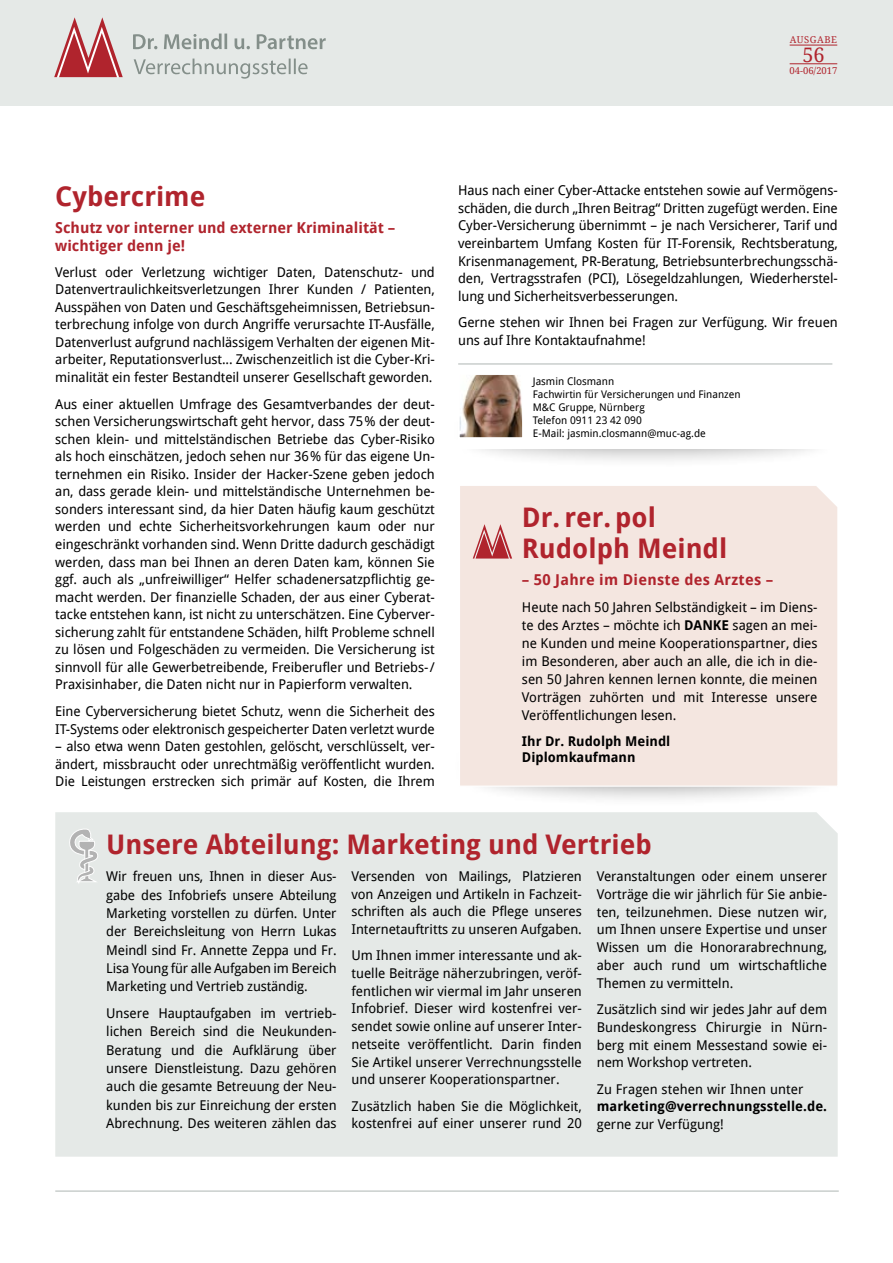
<style>
.page{position:relative;width:893px;height:1263px;background:#fff}
.page>*{position:absolute;margin:0;border:0;box-sizing:border-box;transform-origin:0 0}
.t1{font:700 27px/31.5px "Droid Sans";color:#b0242d}
.t2{font:19.95px "Droid Serif";color:#b0242d}
.t3{font:700 15px/18px "Droid Sans";color:#b0242d}
.t4{font:700 15px "Droid Sans";letter-spacing:.02em;color:#b0242d}
.t5{font:13.5px/17.5px "Droid Sans";letter-spacing:-.005em;color:#000;text-align:justify}
.t6{font:700 13.5px/16.5px "Droid Sans";color:#000}
.t7{font:10.5px/13.2px "Droid Sans";color:#000}
.t8{font:9.45px "Droid Serif";color:#b0242d}
.s1{font-weight:700}
</style>
<div class="page">
<div style="left:55px;top:812px;width:783px;height:345px;background:#e5e9e7"></div>
<svg style="left:68px;top:828px;width:32px;height:58px"></svg>
<div style="left:451px;top:392px;width:390px;height:77px;background:#000;opacity:.5"></div>
<div style="left:459px;top:389px;width:378px;height:60px;background:#fff"></div>
<hr style="left:458px;top:364px;width:374px;height:1px;background:#aeb6b3">
<img style="left:461px;top:376px;width:60px;height:60px">
<div style="left:459px;top:374px;width:64px;height:64px;border:1px solid #fff"></div>
<div style="left:452px;top:723px;width:392px;height:85px;background:#000;opacity:.5"></div>
<div style="left:458px;top:486px;width:381px;height:301px;background:#f4e6e0"></div>
<svg style="left:473px;top:524px;width:39px;height:34px"></svg>
<hr style="left:55px;top:1191px;width:784px;height:1px;background:#aeb6b3">
<div style="left:0;top:0;width:893px;height:105px;background:#e5e9e7"></div>
<svg style="left:54px;top:17px;width:69px;height:60px"></svg>
<svg style="left:133px;top:34px;width:193px;height:15px"></svg>
<svg style="left:134px;top:59px;width:174px;height:20px"></svg>
<hr style="left:790px;top:45px;width:47px;height:1px;background:#b0242d">
<hr style="left:790px;top:64px;width:47px;height:1px;background:#b0242d">
<p class="t8" style="left:790px;top:34px;width:28px">AUSGABE</p>
<h2 class="t2" style="left:802px;top:43px;width:24px">56</h2>
<p class="t8" style="left:789px;top:65px;width:49px">04-06/2017</p>
<h1 class="t1" style="left:55px;top:181px;width:152px">Cybercrime</h1>
<p class="t3" style="left:55px;top:218px;width:342px">Schutz vor interner und externer Kriminalität – wichtiger denn je!</p>
<p class="t5" style="left:55px;top:263px;width:381px">Verlust oder Verletzung wichtiger Daten, Datenschutz- und Datenvertraulichkeitsverletzungen Ihrer Kunden / Patienten, Ausspähen von Daten und Geschäftsgeheimnissen, Betriebsun&shy;terbrechung infolge von durch Angriffe verursachte IT-Ausfälle, Datenverlust aufgrund nachlässigem Verhalten der eigenen Mit&shy;arbeiter, Reputationsverlust... Zwischenzeitlich ist die Cyber-Kri&shy;minalität ein fester Bestandteil unserer Gesellschaft geworden.</p>
<p class="t5" style="left:55px;top:395px;width:381px">Aus einer aktuellen Umfrage des Gesamtverbandes der deut&shy;schen Versicherungswirtschaft geht hervor, dass 75% der deut&shy;schen klein- und mittelständischen Betriebe das Cyber-Risiko als hoch einschätzen, jedoch sehen nur 36% für das eigene Un&shy;ternehmen ein Risiko. Insider der Hacker-Szene geben jedoch an, dass gerade klein- und mittelständische Unternehmen be&shy;sonders interessant sind, da hier Daten häufig kaum geschützt werden und echte Sicherheitsvorkehrungen kaum oder nur eingeschränkt vorhanden sind. Wenn Dritte dadurch geschädigt werden, dass man bei Ihnen an deren Daten kam, können Sie ggf. auch als „unfreiwilliger“ Helfer schadenersatzpflichtig ge&shy;macht werden. Der finanzielle Schaden, der aus einer Cyberat&shy;tacke entstehen kann, ist nicht zu unterschätzen. Eine Cyberver&shy;sicherung zahlt für entstandene Schäden, hilft Probleme schnell zu lösen und Folgeschäden zu vermeiden. Die Versicherung ist sinnvoll für alle Gewerbetreibende, Freiberufler und Betriebs-/ Praxisinhaber, die Daten nicht nur in Papierform verwalten.</p>
<p class="t5" style="left:55px;top:702px;width:381px">Eine Cyberversicherung bietet Schutz, wenn die Sicherheit des<br>IT-Systems oder elektronisch gespeicherter Daten verletzt wurde</p>
<p class="t5" style="left:55px;top:738px;width:381px">– also etwa wenn Daten gestohlen, gelöscht, verschlüsselt, ver&shy;ändert, missbraucht oder unrechtmäßig veröffentlicht wurden.<br>Die Leistungen erstrecken sich primär auf Kosten, die Ihrem</p>
<p class="t5" style="left:458px;top:182px;width:381px">Haus nach einer Cyber-Attacke entstehen sowie auf Vermögens&shy;schäden, die durch „Ihren Beitrag“ Dritten zugefügt werden. Eine Cyber-Versicherung übernimmt – je nach Versicherer, Tarif und vereinbartem Umfang Kosten für IT-Forensik, Rechtsberatung, Krisenmanagement, PR-Beratung, Betriebsunterbrechungsschä&shy;den, Vertragsstrafen (PCI), Lösegeldzahlungen, Wiederherstel&shy;lung und Sicherheitsverbesserungen.</p>
<p class="t5" style="left:458px;top:314px;width:381px">Gerne stehen wir Ihnen bei Fragen zur Verfügung. Wir freuen uns auf Ihre Kontaktaufnahme!</p>
<p class="t7" style="left:533px;top:375px;width:209px">Jasmin Closmann<br>Fachwirtin für Versicherungen und Finanzen<br>M&amp;C Gruppe, Nürnberg<br>Telefon 0911 23 42 090<br>E-Mail: jasmin.closmann@muc-ag.de</p>
<h1 class="t1" style="left:522px;top:502px;width:207px">Dr. rer.pol<br>Rudolph Meindl</h1>
<p class="t4" style="left:522px;top:571px;width:253px">– 50 Jahre im Dienste des Arztes –</p>
<p class="t5" style="left:522px;top:599px;width:297px;line-height:18px">Heute nach 50 Jahren Selbständigkeit – im Diens&shy;te des Arztes – möchte ich <span class="s1">DANKE</span> sagen an mei&shy;ne Kunden und meine Kooperationspartner, dies im Besonderen, aber auch an alle, die ich in die&shy;sen 50 Jahren kennen lernen konnte, die meinen Vorträgen zuhörten und mit Interesse unsere Veröffentlichungen lesen.</p>
<p class="t6" style="left:522px;top:733px;width:150px">Ihr Dr. Rudolph Meindl<br>Diplomkaufmann</p>
<h1 class="t1" style="left:106px;top:829px;width:547px">Unsere Abteilung: Marketing und Vertrieb</h1>
<p class="t5" style="left:106px;top:868px;width:232px;line-height:18.3px">Wir freuen uns, Ihnen in dieser Aus&shy;gabe des Infobriefs unsere Abteilung Marketing vorstellen zu dürfen. Unter der Bereichsleitung von Herrn Lukas Meindl sind Fr. Annette Zeppa und Fr.<br>Lisa Young für alle Aufgaben im Bereich Marketing und Vertrieb zuständig.</p>
<p class="t5" style="left:106px;top:1004px;width:232px;line-height:18.3px">Unsere Hauptaufgaben im vertrieb&shy;lichen Bereich sind die Neukunden-Beratung und die Aufklärung über unsere Dienstleistung. Dazu gehören auch die gesamte Betreuung der Neu&shy;kunden bis zur Einreichung der ersten Abrechnung. Des weiteren zählen das</p>
<p class="t5" style="left:351px;top:867px;width:232px">Versenden von Mailings, Platzieren von Anzeigen und Artikeln in Fachzeit&shy;schriften als auch die Pflege unseres Internetauftritts zu unseren Aufgaben.</p>
<p class="t5" style="left:351px;top:947px;width:232px">Um Ihnen immer interessante und ak&shy;tuelle Beiträge näherzubringen, veröf&shy;fentlichen wir viermal im Jahr unseren Infobrief. Dieser wird kostenfrei ver&shy;sendet sowie online auf unserer Inter&shy;netseite veröffentlicht. Darin finden Sie Artikel unserer Verrechnungsstelle und unserer Kooperationspartner.</p>
<p class="t5" style="left:351px;top:1097px;width:232px">Zusätzlich haben Sie die Möglichkeit, kostenfrei auf einer unserer rund 20</p>
<p class="t5" style="left:597px;top:867px;width:232px">Veranstaltungen oder einem unserer Vorträge die wir jährlich für Sie anbie&shy;ten, teilzunehmen. Diese nutzen wir, um Ihnen unsere Expertise und unser Wissen um die Honorarabrechnung, aber auch rund um wirtschaftliche Themen zu vermitteln.</p>
<p class="t5" style="left:597px;top:1000px;width:232px">Zusätzlich sind wir jedes Jahr auf dem Bundeskongress Chirurgie in Nürn&shy;berg mit einem Messestand sowie ei&shy;nem Workshop vertreten.</p>
<p class="t5" style="left:597px;top:1080px;width:208px">Zu Fragen stehen wir Ihnen unter</p>
<p class="t6" style="left:597px;top:1098px;width:232px">marketing@verrechnungsstelle.de.</p>
<p class="t5" style="left:597px;top:1116px;width:128px">gerne zur Verfügung!</p>
</div>
